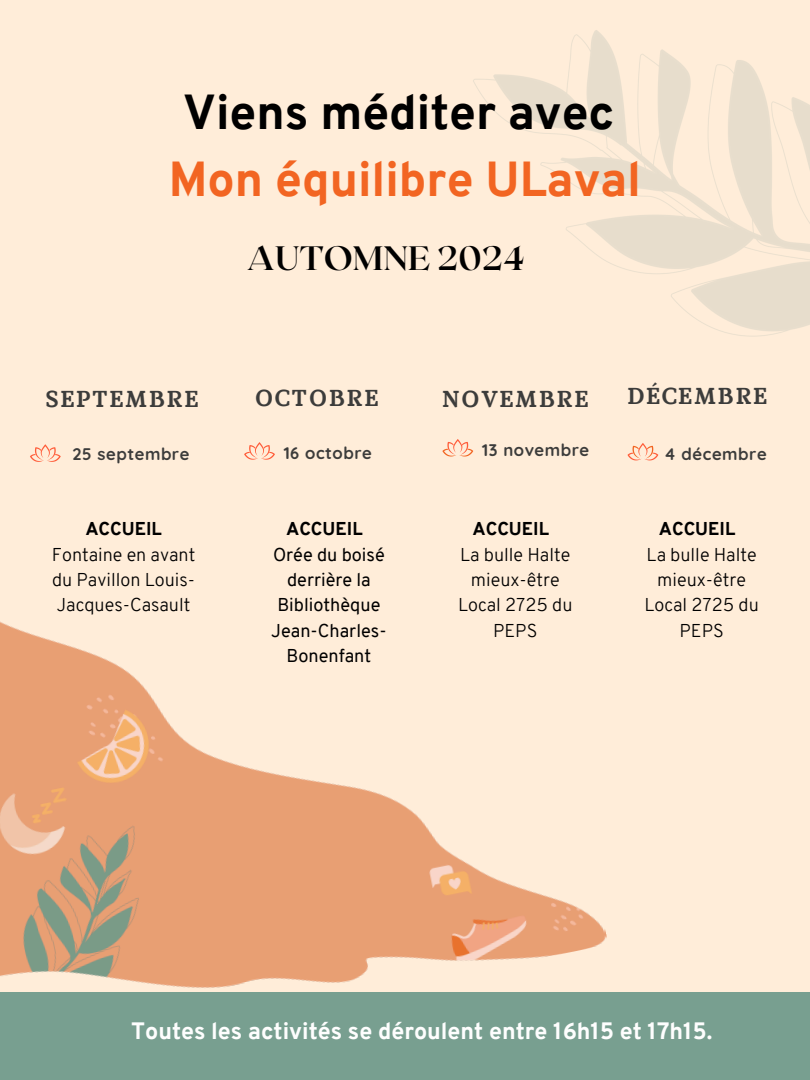
<style>
.page{position:relative;width:810px;height:1080px;background:#ffedd9}
.page>*{position:absolute;margin:0;border:0;box-sizing:border-box;transform-origin:0 0}
.t1{font:800 47.94px/66.8px "Overpass";color:#f26522;text-align:center}
.t2{font:700 33.81px "Roxborough CF";color:#000}
.t3{font:800 23.12px "Overpass";color:#fefefe}
.t4{font:700 23.06px "Marta";letter-spacing:.07em;color:#3c3c3b}
.t5{font:300 18.12px/25.3px "Overpass";color:#000;text-align:center}
.t6{font:18.12px/25.3px "Overpass";color:#000;text-align:center}
.t7{font:800 18.12px "Overpass";color:#000}
.t8{font:700 16.75px "Quicksand";letter-spacing:.03em;color:#3c3c3b}
.s1{color:#000}
.s2{font-weight:800}
</style>
<div class="page">
<div style="left:0;top:992px;width:810px;height:88px;background:#789f90"></div>
<svg style="left:30px;top:444px;width:31px;height:18px"></svg>
<svg style="left:244px;top:442px;width:31px;height:18px"></svg>
<img style="left:0;top:621px;width:607px;height:367px">
<svg style="left:442px;top:439px;width:31px;height:18px"></svg>
<svg style="left:627px;top:443px;width:31px;height:17px"></svg>
<img style="left:473px;top:30px;width:337px;height:307px">
<h3 class="t1" style="left:169px;top:84px;width:474px"><span class="s1">Viens méditer avec<br></span>Mon équilibre ULaval</h3>
<h3 class="t2" style="left:247px;top:237px;width:279px">AUTOMNE 2024</h3>
<h2 class="t4" style="left:45px;top:389px;width:155px">SEPTEMBRE</h2>
<h3 class="t4" style="left:255px;top:389px;width:125px">OCTOBRE</h3>
<h1 class="t4" style="left:442px;top:389px;width:148px">NOVEMBRE</h1>
<p class="t8" style="left:73px;top:444px;width:118px">25 septembre</p>
<h5 class="t8" style="left:284px;top:443px;width:90px">16 octobre</h5>
<p class="t8" style="left:482px;top:439px;width:109px">13 novembre</p>
<h5 class="t5" style="left:52px;top:518px;width:145px"><span class="s2">ACCUEIL<br></span>Fontaine en avant du Pavillon Louis-<br>Jacques-Casault</h5>
<p class="t7" style="left:286px;top:522px;width:78px">ACCUEIL</p>
<h5 class="t6" style="left:271px;top:544px;width:117px">Orée du boisé derrière la<br>Bibliothèque<br>Jean-Charles-<br>Bonenfant</h5>
<p class="t7" style="left:472px;top:522px;width:78px">ACCUEIL</p>
<h5 class="t5" style="left:460px;top:544px;width:112px">La bulle Halte mieux-être</h5>
<p class="t5" style="left:458px;top:594px;width:116px">Local 2725 du<br>PEPS</p>
<p class="t4" style="left:627px;top:387px;width:141px">DÉCEMBRE</p>
<h3 class="t8" style="left:664px;top:443px;width:104px">4 décembre</h3>
<p class="t7" style="left:659px;top:522px;width:78px">ACCUEIL</p>
<p class="t5" style="left:647px;top:544px;width:112px">La bulle Halte mieux-être</p>
<p class="t5" style="left:644px;top:594px;width:116px">Local 2725 du<br>PEPS</p>
<p class="t3" style="left:131px;top:1022px;width:583px">Toutes les activités se déroulent entre 16h15 et 17h15.</p>
</div>
